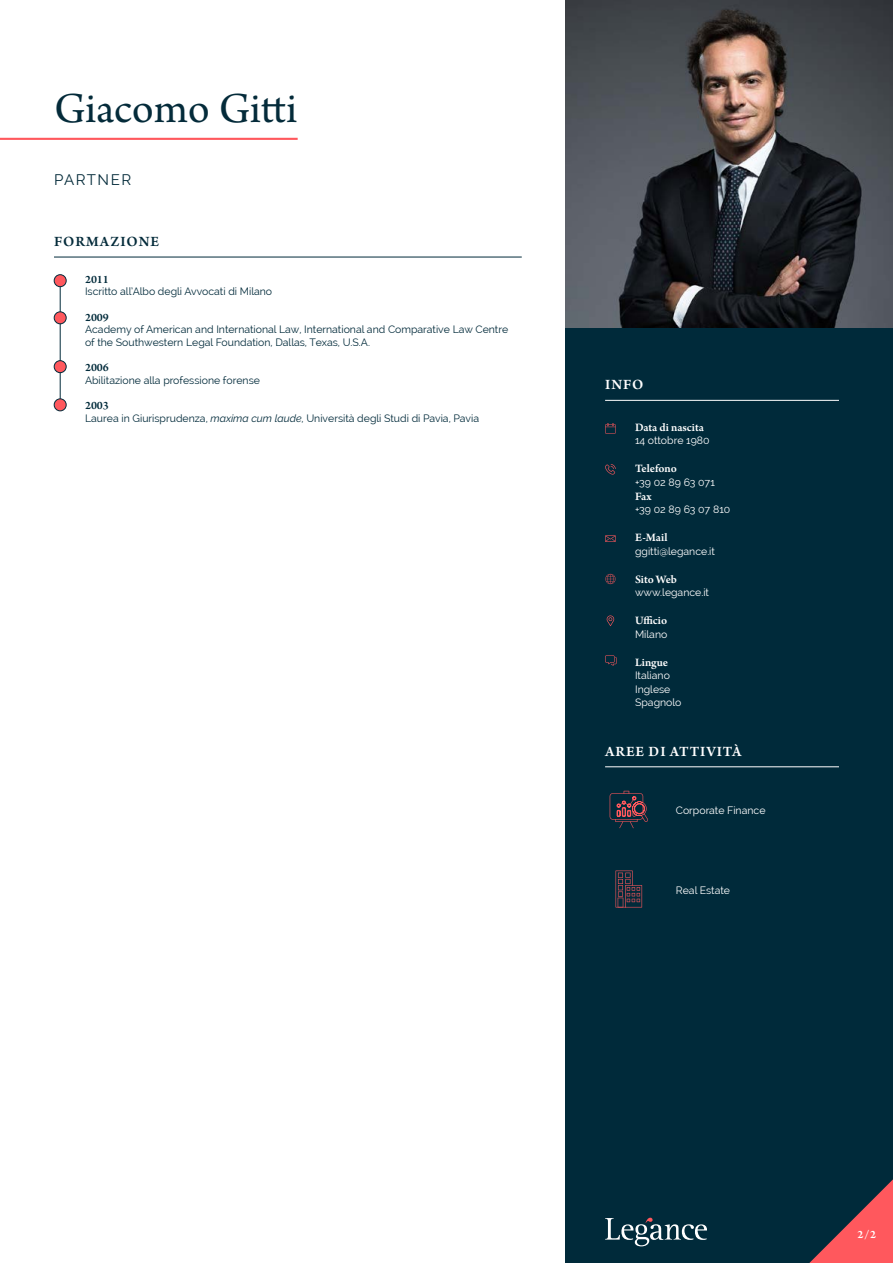
<style>
.page{position:relative;width:893px;height:1263px;background:#fff}
.page>*{position:absolute;margin:0;border:0;box-sizing:border-box;transform-origin:0 0}
.t1{font:45px "Arno Pro";letter-spacing:-.005em;color:#042b3a}
.t2{font:600 15px "Arno Pro";letter-spacing:.06em;color:#fff}
.t3{font:600 15px "Arno Pro";letter-spacing:.06em;color:#042b3a}
.t4{font:15px "Raleway";letter-spacing:.1em;color:#042b3a}
.t5{font:600 12px "Arno Pro";color:#fff}
.t6{font:600 12px "Arno Pro";color:#002a3a}
.t7{font:10.5px/12.6px "Raleway";color:#002a3a}
.t8{font:10.5px/13.5px "Raleway";color:#fff}
.s1{font-style:italic}
</style>
<div class="page">
<hr style="left:60px;top:280px;width:1px;height:125px;background:#002a3a">
<div style="left:566px;top:306px;width:327px;height:957px;background:#002a3a"></div>
<img style="left:566px;top:0;width:327px;height:327px">
<svg style="left:605px;top:1218px;width:102px;height:28px"></svg>
<hr style="left:605px;top:400px;width:234px;height:1px;background:#fff">
<hr style="left:605px;top:766px;width:234px;height:1px;background:#fff">
<svg style="left:607px;top:615px;width:7px;height:11px"></svg>
<svg style="left:605px;top:535px;width:11px;height:7px"></svg>
<svg style="left:605px;top:464px;width:11px;height:11px"></svg>
<svg style="left:605px;top:574px;width:11px;height:10px"></svg>
<svg style="left:605px;top:423px;width:11px;height:10px"></svg>
<svg style="left:605px;top:655px;width:12px;height:11px"></svg>
<hr style="left:0;top:138px;width:298px;height:2px;background:#ff585d">
<hr style="left:54px;top:257px;width:468px;height:1px;background:#002a3a">
<div style="left:54px;top:275px;width:12px;height:12px;background:#ff585d;border-radius:50%"></div>
<div style="left:54px;top:274px;width:12px;height:13px;border:1px solid #002a3a;border-radius:50%"></div>
<div style="left:54px;top:312px;width:12px;height:12px;background:#ff585d;border-radius:50%"></div>
<div style="left:54px;top:312px;width:12px;height:12px;border:1px solid #002a3a;border-radius:50%"></div>
<div style="left:54px;top:361px;width:12px;height:12px;background:#ff585d;border-radius:50%"></div>
<div style="left:54px;top:360px;width:12px;height:13px;border:1px solid #002a3a;border-radius:50%"></div>
<div style="left:54px;top:399px;width:12px;height:12px;background:#ff585d;border-radius:50%"></div>
<div style="left:54px;top:399px;width:12px;height:12px;border:1px solid #002a3a;border-radius:50%"></div>
<svg style="left:615px;top:870px;width:27px;height:37px"></svg>
<svg style="left:610px;top:791px;width:38px;height:37px"></svg>
<svg style="left:809px;top:1179px;width:84px;height:84px"></svg>
<h1 class="t1" style="left:54px;top:83px;width:245px">Giacomo Gitti</h1>
<h2 class="t4" style="left:54px;top:171px;width:79px">PARTNER</h2>
<h2 class="t3" style="left:54px;top:233px;width:107px">FORMAZIONE</h2>
<p class="t6" style="left:85px;top:272px;width:25px">2011</p>
<p class="t7" style="left:85px;top:285px;width:189px">Iscritto all’Albo degli Avvocati di Milano</p>
<p class="t6" style="left:85px;top:310px;width:25px">2009</p>
<p class="t7" style="left:85px;top:323px;width:425px">Academy of American and International Law, International and Comparative Law Centre of the Southwestern Legal Foundation, Dallas, Texas, U.S.A.</p>
<p class="t6" style="left:85px;top:361px;width:25px">2006</p>
<p class="t7" style="left:85px;top:374px;width:176px">Abilitazione alla professione forense</p>
<p class="t6" style="left:85px;top:399px;width:25px">2003</p>
<p class="t7" style="left:85px;top:412px;width:396px">Laurea in Giurisprudenza, <span class="s1">maxima cum laude</span>, Università degli Studi di Pavia, Pavia</p>
<h2 class="t2" style="left:605px;top:376px;width:40px">INFO</h2>
<p class="t5" style="left:635px;top:420px;width:70px">Data di nascita</p>
<p class="t8" style="left:635px;top:434px;width:76px">14 ottobre 1980</p>
<p class="t5" style="left:635px;top:461px;width:43px">Telefono</p>
<p class="t8" style="left:635px;top:475px;width:81px">+39 02 89 63 071</p>
<p class="t5" style="left:635px;top:489px;width:18px">Fax</p>
<p class="t8" style="left:635px;top:503px;width:97px">+39 02 89 63 07 810</p>
<p class="t5" style="left:635px;top:531px;width:34px">E-Mail</p>
<p class="t8" style="left:635px;top:544px;width:81px">ggitti@legance.it</p>
<p class="t5" style="left:635px;top:572px;width:43px">Sito Web</p>
<p class="t8" style="left:635px;top:586px;width:76px">www.legance.it</p>
<p class="t5" style="left:635px;top:614px;width:34px">Ufficio</p>
<p class="t8" style="left:635px;top:627px;width:34px">Milano</p>
<p class="t5" style="left:635px;top:655px;width:35px">Lingue</p>
<p class="t8" style="left:635px;top:668px;width:48px">Italiano<br>Inglese<br>Spagnolo</p>
<h2 class="t2" style="left:605px;top:743px;width:138px">AREE DI ATTIVITÀ</h2>
<p class="t8" style="left:676px;top:804px;width:91px">Corporate Finance</p>
<p class="t8" style="left:676px;top:883px;width:56px">Real Estate</p>
<p class="t5" style="left:857px;top:1228px;width:20px">2/2</p>
</div>
